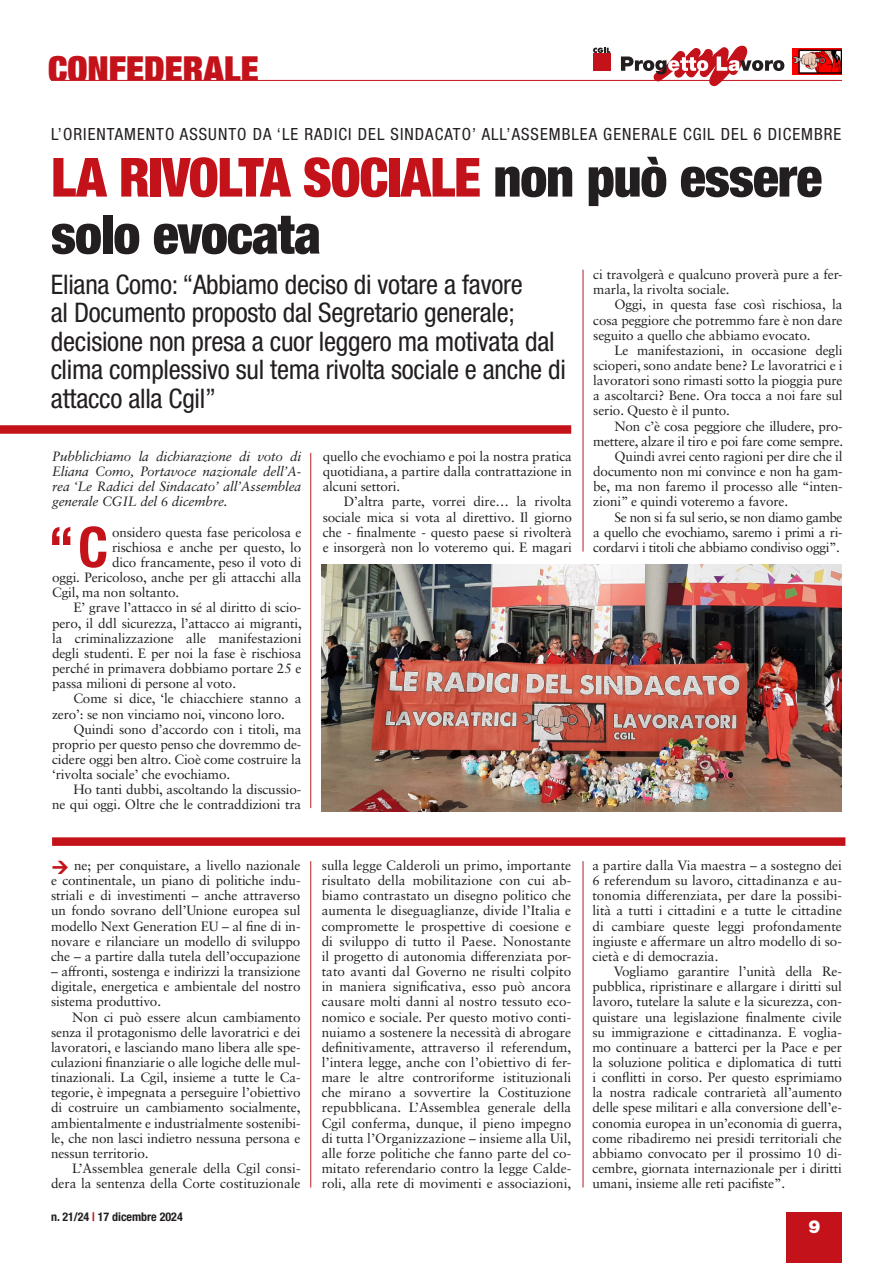
<style>
.page{position:relative;width:893px;height:1263px;background:#fff}
.page>*{position:absolute;margin:0;border:0;box-sizing:border-box;transform-origin:0 0}
.t1{font:700 condensed 55.95px "Helvetica Neue LT Std";color:#c4121a}
.Titolo_ok{font:900 condensed 54px/57px "Helvetica Neue LT Std";letter-spacing:-.02em;color:#231f20}
.t2{font:900 condensed 36px "Helvetica Neue LT Std";color:#c4121a}
.Sommario{font:condensed 27px/28.5px "Helvetica Neue LT Std";letter-spacing:-.01em;color:#231f20}
.t3{font:900 18px "Helvetica Neue LT Std";color:#fff}
.Sommario-2{font:condensed 16.8px "Helvetica Neue LT Std";letter-spacing:.06em;color:#231f20}
.t4{font:13.5px/15.1px "Sabon LT Pro";letter-spacing:-.01em;color:#231f20;text-align:justify}
.t5{font:13.5px/15.1px "Sabon LT Std";letter-spacing:-.01em;color:#231f20;text-align:justify}
.t6{font:italic 13.5px/15.1px "Sabon LT Std";letter-spacing:-.01em;color:#231f20;text-align:justify}
.t7{font:700 condensed 12px "Helvetica Neue LT Std";color:#231f20}
.s1{color:#c4121a}
</style>
<div class="page">
<svg style="left:621px;top:46px;width:163px;height:40px"></svg>
<svg style="left:593px;top:48px;width:17px;height:5px"></svg>
<div style="left:593px;top:54px;width:17px;height:17px;background:#c4121a"></div>
<div style="left:787px;top:1212px;width:55px;height:51px;background:#c4121a"></div>
<img style="left:792px;top:49px;width:49px;height:25px">
<hr style="left:51px;top:80px;width:791px;height:1px;background:#c4121a">
<div style="left:52px;top:837px;width:793px;height:9px;background:#c4121a"></div>
<img style="left:322px;top:564px;width:519px;height:247px">
<hr style="left:310px;top:453px;width:1px;height:355px;background:#b32024">
<hr style="left:310px;top:861px;width:1px;height:326px;background:#b32024">
<hr style="left:583px;top:270px;width:1px;height:282px;background:#b32024">
<hr style="left:583px;top:861px;width:1px;height:326px;background:#b32024">
<div style="left:0;top:425px;width:571px;height:9px;background:#c4121a"></div>
<p class="t2" style="left:48px;top:46px;width:212px">CONFEDERALE</p>
<p class="Sommario-2" style="left:51px;top:124px;width:792px">L’ORIENTAMENTO ASSUNTO DA ‘LE RADICI DEL SINDACATO’ ALL’ASSEMBLEA GENERALE CGIL DEL 6 DICEMBRE</p>
<p class="Titolo_ok" style="left:51px;top:148px;width:773px"><span class="s1">LA RIVOLTA SOCIALE</span> non può essere solo evocata</p>
<p class="Sommario" style="left:51px;top:270px;width:517px">Eliana Como: “Abbiamo deciso di votare a favore<br>al Documento proposto dal Segretario generale; decisione non presa a cuor leggero ma motivata dal clima complessivo sul tema rivolta sociale e anche di attacco alla Cgil”</p>
<p class="t6" style="left:52px;top:449px;width:251px">Pubblichiamo la dichiarazione di voto di Eliana Como, Portavoce nazionale dell’A&shy;rea ‘Le Radici del Sindacato’ all’Assemblea generale CGIL del 6 dicembre.</p>
<p class="t1" style="left:48px;top:513px;width:61px">“C</p>
<p class="t5" style="left:112px;top:524px;width:191px">onsidero questa fase pericolosa e</p>
<p class="t5" style="left:112px;top:539px;width:191px">rischiosa e anche per questo, lo</p>
<p class="t5" style="left:112px;top:555px;width:191px">dico francamente, peso il voto di</p>
<p class="t5" style="left:52px;top:570px;width:251px">oggi. Pericoloso, anche per gli attacchi alla</p>
<p class="t5" style="left:52px;top:585px;width:129px">Cgil, ma non soltanto.</p>
<p class="t5" style="left:52px;top:600px;width:251px;text-indent:21px">E’ grave l’attacco in sé al diritto di scio&shy;pero, il ddl sicurezza, l’attacco ai migranti, la criminalizzazione alle manifestazioni degli studenti. E per noi la fase è rischiosa perché in primavera dobbiamo portare 25 e passa milioni di persone al voto.</p>
<p class="t5" style="left:52px;top:691px;width:251px;text-indent:21px">Come si dice, ‘le chiacchiere stanno a zero’: se non vinciamo noi, vincono loro.</p>
<p class="t5" style="left:52px;top:721px;width:251px;text-indent:21px">Quindi sono d’accordo con i titoli, ma proprio per questo penso che dovremmo de&shy;cidere oggi ben altro. Cioè come costruire la ‘rivolta sociale’ che evochiamo.</p>
<p class="t5" style="left:52px;top:782px;width:251px;text-align:right">Ho tanti dubbi, ascoltando la discussio-<br>ne qui oggi. Oltre che le contraddizioni tra</p>
<p class="t5" style="left:323px;top:448px;width:251px">quello che evochiamo e poi la nostra pratica quotidiana, a partire dalla contrattazione in alcuni settori.</p>
<p class="t5" style="left:323px;top:494px;width:251px;text-indent:21px">D’altra parte, vorrei dire… la rivolta sociale mica si vota al direttivo. Il giorno che - finalmente - questo paese si rivolterà e insorgerà non lo voteremo qui. E magari</p>
<p class="t5" style="left:593px;top:267px;width:251px">ci travolgerà e qualcuno proverà pure a fer&shy;marla, la rivolta sociale.</p>
<p class="t5" style="left:593px;top:297px;width:251px;text-indent:21px">Oggi, in questa fase così rischiosa, la cosa peggiore che potremmo fare è non dare seguito a quello che abbiamo evocato.</p>
<p class="t5" style="left:593px;top:342px;width:251px;text-indent:21px">Le manifestazioni, in occasione degli scioperi, sono andate bene? Le lavoratrici e i lavoratori sono rimasti sotto la pioggia pure a ascoltarci? Bene. Ora tocca a noi fare sul serio. Questo è il punto.</p>
<p class="t5" style="left:593px;top:418px;width:251px;text-align:right">Non c’è cosa peggiore che illudere, pro&shy;mettere, alzare il tiro e poi fare come sempre.</p>
<p class="t5" style="left:593px;top:448px;width:251px;text-indent:21px">Quindi avrei cento ragioni per dire che il documento non mi convince e non ha gam&shy;be, ma non faremo il processo alle “inten&shy;zioni” e quindi voteremo a favore.</p>
<p class="t5" style="left:593px;top:509px;width:251px;text-indent:21px">Se non si fa sul serio, se non diamo gambe a quello che evochiamo, saremo i primi a ri&shy;cordarvi i titoli che abbiamo condiviso oggi”.</p>
<p class="t4" style="left:51px;top:857px;width:251px;text-indent:23px">ne; per conquistare, a livello nazionale e continentale, un piano di politiche indu&shy;striali e di investimenti – anche attraverso un fondo sovrano dell’Unione europea sul modello Next Generation EU – al fine di in&shy;novare e rilanciare un modello di sviluppo che – a partire dalla tutela dell’occupazione</p>
<p class="t4" style="left:51px;top:963px;width:251px">– affronti, sostenga e indirizzi la transizione digitale, energetica e ambientale del nostro sistema produttivo.</p>
<p class="t4" style="left:51px;top:1009px;width:251px;text-indent:21px">Non ci può essere alcun cambiamento senza il protagonismo delle lavoratrici e dei lavoratori, e lasciando mano libera alle spe&shy;culazioni finanziarie o alle logiche delle mul&shy;tinazionali. La Cgil, insieme a tutte le Ca&shy;tegorie, è impegnata a perseguire l’obiettivo di costruire un cambiamento socialmente, ambientalmente e industrialmente sostenibi&shy;le, che non lasci indietro nessuna persona e nessun territorio.</p>
<p class="t4" style="left:51px;top:1160px;width:251px;text-align:right">L’Assemblea generale della Cgil consi&shy;dera la sentenza della Corte costituzionale</p>
<p class="t7" style="left:51px;top:1209px;width:133px">n. 21/24 <span class="s1">|</span> 17 dicembre 2024</p>
<p class="t4" style="left:322px;top:857px;width:251px">sulla legge Calderoli un primo, importante risultato della mobilitazione con cui ab&shy;biamo contrastato un disegno politico che aumenta le diseguaglianze, divide l’Italia e compromette le prospettive di coesione e di sviluppo di tutto il Paese. Nonostante il progetto di autonomia differenziata por&shy;tato avanti dal Governo ne risulti colpito in maniera significativa, esso può ancora causare molti danni al nostro tessuto eco&shy;nomico e sociale. Per questo motivo conti&shy;nuiamo a sostenere la necessità di abrogare definitivamente, attraverso il referendum, l’intera legge, anche con l’obiettivo di fer&shy;mare le altre controriforme istituzionali che mirano a sovvertire la Costituzione repubblicana. L’Assemblea generale della Cgil conferma, dunque, il pieno impegno di tutta l’Organizzazione – insieme alla Uil, alle forze politiche che fanno parte del co&shy;mitato referendario contro la legge Calde&shy;roli, alla rete di movimenti e associazioni,</p>
<p class="t4" style="left:592px;top:857px;width:251px">a partire dalla Via maestra – a sostegno dei 6 referendum su lavoro, cittadinanza e au&shy;tonomia differenziata, per dare la possibi&shy;lità a tutti i cittadini e a tutte le cittadine di cambiare queste leggi profondamente ingiuste e affermare un altro modello di so&shy;cietà e di democrazia.</p>
<p class="t4" style="left:592px;top:963px;width:251px;text-indent:21px">Vogliamo garantire l’unità della Re&shy;pubblica, ripristinare e allargare i diritti sul lavoro, tutelare la salute e la sicurezza, con&shy;quistare una legislazione finalmente civile su immigrazione e cittadinanza. E voglia&shy;mo continuare a batterci per la Pace e per la soluzione politica e diplomatica di tutti i conflitti in corso. Per questo esprimiamo la nostra radicale contrarietà all’aumento delle spese militari e alla conversione dell’e&shy;conomia europea in un’economia di guerra, come ribadiremo nei presidi territoriali che abbiamo convocato per il prossimo 10 di&shy;cembre, giornata internazionale per i diritti umani, insieme alle reti pacifiste”.</p>
<h3 class="t3" style="left:808px;top:1216px;width:14px">9</h3>
</div>
